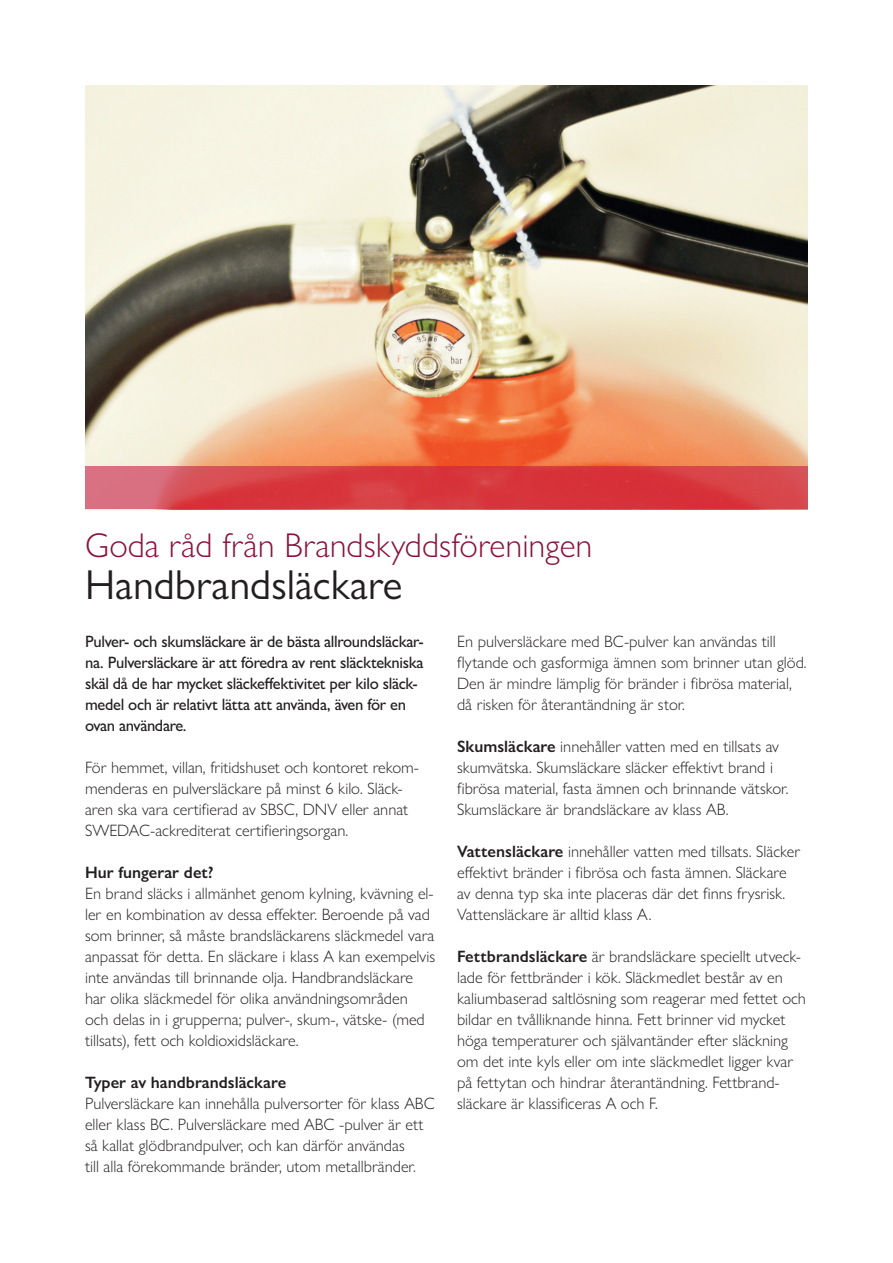
<style>
.page{position:relative;width:893px;height:1263px;background:#fff}
.page>*{position:absolute;margin:0;border:0;box-sizing:border-box;transform-origin:0 0}
.t1{font:42px "Gill Sans Nova";color:#231f20}
.t2{font:300 34.5px "Gill Sans Nova";color:#89123d}
.t3{font:300 16.5px/21px "Gill Sans Nova";color:#231f20}
.t4{font:500 16.5px/21px "Gill Sans Nova";letter-spacing:-.02em;color:#231f20}
.t5{font:600 16.5px "Gill Sans Nova";color:#231f20}
.s1{font-weight:600}
</style>
<div class="page">
<img style="left:85px;top:85px;width:723px;height:381px">
<svg style="left:85px;top:466px;width:723px;height:43px;background:#d74048"></svg>
<h2 class="t2" style="left:85px;top:524px;width:509px">Goda råd från Brandskyddsföreningen</h2>
<h1 class="t1" style="left:85px;top:559px;width:319px">Handbrandsläckare</h1>
<p class="t4" style="left:85px;top:630px;width:340px">Pulver- och skumsläckare är de bästa allroundsläckar&shy;na. Pulversläckare är att föredra av rent släcktekniska skäl då de har mycket släckeffektivitet per kilo släck&shy;medel och är relativt lätta att använda, även för en ovan användare.</p>
<p class="t3" style="left:85px;top:756px;width:336px">För hemmet, villan, fritidshuset och kontoret rekom&shy;menderas en pulversläckare på minst 6 kilo. Släck&shy;aren ska vara certifierad av SBSC, DNV eller annat SWEDAC-ackrediterat certifieringsorgan.</p>
<p class="t5" style="left:85px;top:862px;width:130px">Hur fungerar det?</p>
<p class="t3" style="left:85px;top:882px;width:352px">En brand släcks i allmänhet genom kylning, kvävning el&shy;ler en kombination av dessa effekter. Beroende på vad som brinner, så måste brandsläckarens släckmedel vara anpassat för detta. En släckare i klass A kan exempelvis inte användas till brinnande olja. Handbrandsläckare har olika släckmedel för olika användningsområden och delas in i grupperna; pulver-, skum-, vätske- (med tillsats), fett och koldioxidsläckare.</p>
<p class="t5" style="left:85px;top:1072px;width:203px">Typer av handbrandsläckare</p>
<p class="t3" style="left:85px;top:1092px;width:351px">Pulversläckare kan innehålla pulversorter för klass ABC eller klass BC. Pulversläckare med ABC -pulver är ett så kallat glödbrandpulver, och kan därför användas<br>till alla förekommande bränder, utom metallbränder.</p>
<p class="t3" style="left:457px;top:630px;width:351px">En pulversläckare med BC-pulver kan användas till flytande och gasformiga ämnen som brinner utan glöd.<br>Den är mindre lämplig för bränder i fibrösa material, då risken för återantändning är stor.</p>
<p class="t3" style="left:457px;top:735px;width:333px"><span class="s1">Skumsläckare</span> innehåller vatten med en tillsats av skumvätska. Skumsläckare släcker effektivt brand i fibrösa material, fasta ämnen och brinnande vätskor.<br>Skumsläckare är brandsläckare av klass AB.</p>
<p class="t3" style="left:457px;top:840px;width:345px"><span class="s1">Vattensläckare</span> innehåller vatten med tillsats. Släcker effektivt bränder i fibrösa och fasta ämnen. Släckare av denna typ ska inte placeras där det finns frysrisk.<br>Vattensläckare är alltid klass A.</p>
<p class="t3" style="left:457px;top:945px;width:350px"><span class="s1">Fettbrandsläckare</span> är brandsläckare speciellt utveck&shy;lade för fettbränder i kök. Släckmedlet består av en kaliumbaserad saltlösning som reagerar med fettet och bildar en tvålliknande hinna. Fett brinner vid mycket höga temperaturer och självantänder efter släckning om det inte kyls eller om inte släckmedlet ligger kvar på fettytan och hindrar återantändning. Fettbrand&shy;släckare är klassificeras A och F.</p>
</div>
